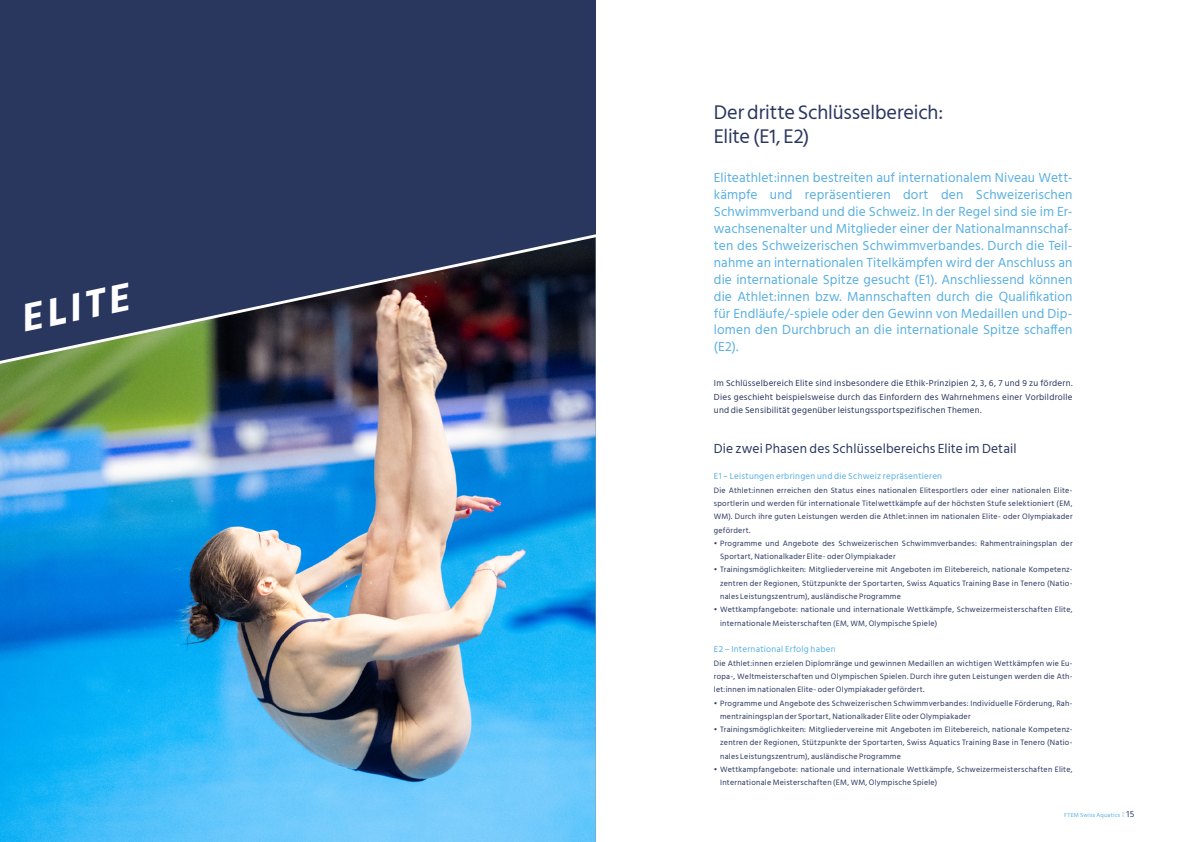
<style>
.page{position:relative;width:1191px;height:842px;background:#fff}
.page>*{position:absolute;margin:0;border:0;box-sizing:border-box;transform-origin:0 0}
.t1{font:italic 700 40px "Hind";color:#fff}
.t2{font:20.2px/24px "Hind";letter-spacing:-.01em;color:#29365e}
.t3{font:13.5px/17px "Hind";letter-spacing:.01em;color:#58b0e2;text-align:justify}
.t4{font:13.5px "Hind";letter-spacing:.01em;color:#29365e}
.t5{font:9px/13.3px "Hind";letter-spacing:.03em;color:#29365e;text-align:justify}
.t6{font:9px "Hind";letter-spacing:.03em;color:#58b0e2}
.t7{font:8px/13.3px "Hind";letter-spacing:.035em;color:#29365e;text-align:justify}
.t8{font:6px "Hind";letter-spacing:.04em;color:#58b0e2}
.s1{font-size:9px;color:#333d7b}
</style>
<div class="page">
<div style="left:0;top:0;width:595px;height:842px;background:#29365e"></div>
<img style="left:0;top:234px;width:595px;height:608px">
<h1 class="t1" style="left:15px;top:296px;width:112px;rotate:-12deg">ELITE</h1>
<h2 class="t2" style="left:714px;top:101px;width:231px">Der dritte Schlüsselbereich:<br>Elite (E1, E2)</h2>
<p class="t3" style="left:714px;top:169px;width:360px">Eliteathlet:innen bestreiten auf internationalem Niveau Wett&shy;kämpfe und repräsentieren dort den Schweizerischen Schwimmverband und die Schweiz. In der Regel sind sie im Er&shy;wachsenenalter und Mitglieder einer der Nationalmannschaf&shy;ten des Schweizerischen Schwimmverbandes. Durch die Teil&shy;nahme an internationalen Titelkämpfen wird der Anschluss an die internationale Spitze gesucht (E1). Anschliessend können die Athlet:innen bzw. Mannschaften durch die Qualifikation für Endläufe/-spiele oder den Gewinn von Medaillen und Dip&shy;lomen den Durchbruch an die internationale Spitze schaffen (E2).</p>
<p class="t5" style="left:714px;top:377px;width:360px">Im Schlüsselbereich Elite sind insbesondere die Ethik-Prinzipien 2, 3, 6, 7 und 9 zu fördern.<br>Dies geschieht beispielsweise durch das Einfordern des Wahrnehmens einer Vorbildrolle und die Sensibilität gegenüber leistungssportspezifischen Themen.</p>
<h3 class="t4" style="left:714px;top:439px;width:304px">Die zwei Phasen des Schlüsselbereichs Elite im Detail</h3>
<p class="t6" style="left:714px;top:470px;width:230px">E1 – Leistungen erbringen und die Schweiz repräsentieren</p>
<p class="t7" style="left:714px;top:484px;width:360px">Die Athlet:innen erreichen den Status eines nationalen Elitesportlers oder einer nationalen Elite&shy;sportlerin und werden für internationale Titelwettkämpfe auf der höchsten Stufe selektioniert (EM, WM). Durch ihre guten Leistungen werden die Athlet:innen im nationalen Elite- oder Olympiakader gefördert.</p>
<p class="t7" style="left:720px;top:537px;width:354px;text-indent:-6px">• Programme und Angebote des Schweizerischen Schwimmverbandes: Rahmentrainingsplan der<br>Sportart, Nationalkader Elite- oder Olympiakader</p>
<p class="t7" style="left:720px;top:564px;width:354px;text-indent:-6px">• Trainingsmöglichkeiten: Mitgliedervereine mit Angeboten im Elitebereich, nationale Kompetenz&shy;zentren der Regionen, Stützpunkte der Sportarten, Swiss Aquatics Training Base in Tenero (Natio&shy;nales Leistungszentrum), ausländische Programme</p>
<p class="t7" style="left:720px;top:603px;width:354px;text-indent:-6px">• Wettkampfangebote: nationale und internationale Wettkämpfe, Schweizermeisterschaften Elite, internationale Meisterschaften (EM, WM, Olympische Spiele)</p>
<p class="t6" style="left:714px;top:643px;width:123px">E2 – International Erfolg haben</p>
<p class="t7" style="left:714px;top:657px;width:360px">Die Athlet:innen erzielen Diplomränge und gewinnen Medaillen an wichtigen Wettkämpfen wie Eu&shy;ropa-, Weltmeisterschaften und Olympischen Spielen. Durch ihre guten Leistungen werden die Ath&shy;let:innen im nationalen Elite- oder Olympiakader gefördert.</p>
<p class="t7" style="left:720px;top:697px;width:354px;text-indent:-6px">• Programme und Angebote des Schweizerischen Schwimmverbandes: Individuelle Förderung, Rah&shy;mentrainingsplan der Sportart, Nationalkader Elite oder Olympiakader</p>
<p class="t7" style="left:720px;top:723px;width:354px;text-indent:-6px">• Trainingsmöglichkeiten: Mitgliedervereine mit Angeboten im Elitebereich, nationale Kompetenz&shy;zentren der Regionen, Stützpunkte der Sportarten, Swiss Aquatics Training Base in Tenero (Natio&shy;nales Leistungszentrum), ausländische Programme</p>
<p class="t7" style="left:720px;top:763px;width:354px;text-indent:-6px">• Wettkampfangebote: nationale und internationale Wettkämpfe, Schweizermeisterschaften Elite,<br>Internationale Meisterschaften (EM, WM, Olympische Spiele)</p>
<p class="t8" style="left:1064px;top:811px;width:72px">FTEM Swiss Aquatics | <span class="s1">15</span></p>
</div>
